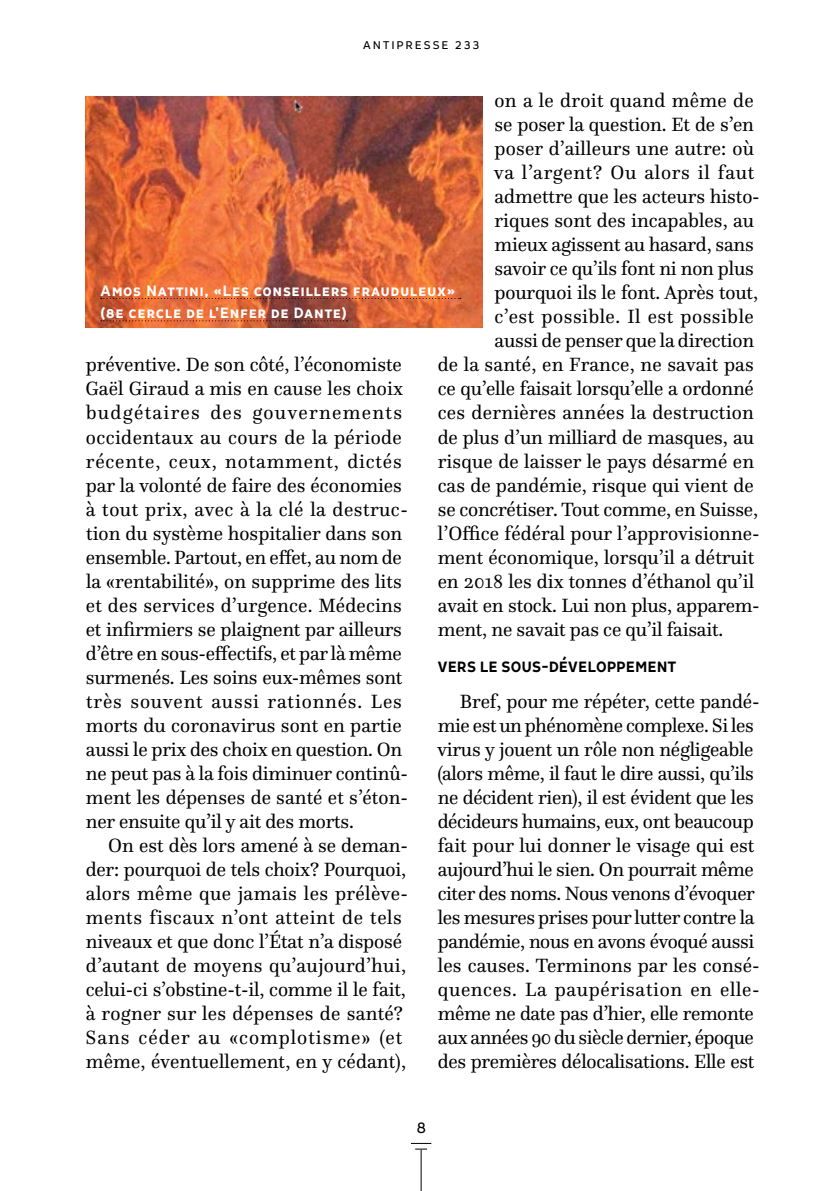
<style>
.page{position:relative;width:840px;height:1191px;background:#fff}
.page>*{position:absolute;margin:0;border:0;box-sizing:border-box;transform-origin:0 0}
.Paragraph{font:20px/24px "Questa";letter-spacing:-.005em;color:#000}
.Paragraph-2{font:20px "Questa";letter-spacing:.015em;color:#000}
.Paragraph-3{font:20px "Questa";letter-spacing:.025em;color:#000}
.Paragraph-4{font:20px "Questa";letter-spacing:.04em;color:#000}
.Légende{font:700 16px/22.4px "Leto Text Sans";letter-spacing:.03em;color:#fff}
.Header4{font:700 16px "Leto Text Sans";letter-spacing:-.005em;color:#000}
.t1{font:16px "Leto Text Sans";color:#000}
.t2{font:12px "Leto Text Sans";letter-spacing:.145em;color:#000}
</style>
<div class="page">
<hr style="left:420px;top:1149px;width:1px;height:42px;background:#000">
<svg style="left:411px;top:1142px;width:20px;height:7px"></svg>
<img style="left:85px;top:96px;width:397px;height:231px">
<svg style="left:101px;top:298px;width:359px;height:1px"></svg>
<svg style="left:101px;top:320px;width:246px;height:1px"></svg>
<p class="t2" style="left:362px;top:38px;width:118px">ANTIPRESSE 233</p>
<p class="Paragraph-2" style="left:494px;top:88px;width:260px">on a le droit quand même de</p>
<p class="Paragraph" style="left:494px;top:112px;width:260px">se poser la question. Et de s’en</p>
<p class="Paragraph" style="left:494px;top:136px;width:261px">poser d’ailleurs une autre: où</p>
<p class="Paragraph-4" style="left:493px;top:160px;width:262px">va l’argent? Ou alors il faut</p>
<p class="Paragraph" style="left:494px;top:184px;width:266px">admettre que les acteurs histo-</p>
<p class="Paragraph" style="left:494px;top:208px;width:261px">riques sont des incapables, au</p>
<p class="Paragraph" style="left:494px;top:232px;width:260px">mieux agissent au hasard, sans</p>
<p class="Paragraph" style="left:494px;top:256px;width:260px">savoir ce qu’ils font ni non plus</p>
<p class="Paragraph" style="left:494px;top:280px;width:265px">pourquoi ils le font. Après tout,</p>
<p class="Paragraph-3" style="left:494px;top:304px;width:261px">c’est possible. Il est possible</p>
<p class="Paragraph" style="left:494px;top:328px;width:261px">aussi de penser que la direction</p>
<p class="Paragraph" style="left:437px;top:352px;width:317px">de la santé, en France, ne savait pas</p>
<p class="Paragraph" style="left:437px;top:376px;width:317px">ce qu’elle faisait lorsqu’elle a ordonné</p>
<p class="Paragraph-2" style="left:437px;top:400px;width:317px">ces dernières années la destruction</p>
<p class="Paragraph" style="left:437px;top:424px;width:317px">de plus d’un milliard de masques, au</p>
<p class="Paragraph" style="left:437px;top:448px;width:317px">risque de laisser le pays désarmé en</p>
<p class="Paragraph" style="left:437px;top:472px;width:317px">cas de pandémie, risque qui vient de</p>
<p class="Paragraph" style="left:437px;top:496px;width:321px">se concrétiser. Tout comme, en Suisse,</p>
<p class="Paragraph" style="left:437px;top:520px;width:323px">l’Office fédéral pour l’approvisionne-</p>
<p class="Paragraph" style="left:437px;top:544px;width:318px">ment économique, lorsqu’il a détruit</p>
<p class="Paragraph" style="left:437px;top:568px;width:318px">en 2018 les dix tonnes d’éthanol qu’il</p>
<p class="Paragraph" style="left:437px;top:592px;width:323px">avait en stock. Lui non plus, apparem-</p>
<p class="Paragraph" style="left:437px;top:616px;width:287px">ment, ne savait pas ce qu’il faisait.</p>
<p class="Header4" style="left:437px;top:656px;width:240px">VERS LE SOUS-DÉVELOPPEMENT</p>
<p class="Paragraph" style="left:437px;top:688px;width:324px;text-indent:23px">Bref, pour me répéter, cette pandé&shy;mie est un phénomène complexe. Si les virus y jouent un rôle non négligeable (alors même, il faut le dire aussi, qu’ils ne décident rien), il est évident que les décideurs humains, eux, ont beaucoup fait pour lui donner le visage qui est aujourd’hui le sien. On pourrait même citer des noms. Nous venons d’évoquer les mesures prises pour lutter contre la pandémie, nous en avons évoqué aussi les causes. Terminons par les consé&shy;quences. La paupérisation en elle&shy;même ne date pas d’hier, elle remonte aux années 90 du siècle dernier, époque des premières délocalisations. Elle est</p>
<p class="Légende" style="left:100px;top:279px;width:356px">Amos Nattini, «Les conseillers frauduleux» (8e cercle de l’Enfer de Dante)</p>
<p class="Paragraph" style="left:85px;top:352px;width:324px">préventive. De son côté, l’économiste Gaël Giraud a mis en cause les choix budgétaires des gouvernements occidentaux au cours de la période récente, ceux, notamment, dictés par la volonté de faire des économies à tout prix, avec à la clé la destruc&shy;tion du système hospitalier dans son ensemble. Partout, en effet, au nom de la «rentabilité», on supprime des lits et des services d’urgence. Médecins et infirmiers se plaignent par ailleurs d’être en sous-effectifs, et par là même surmenés. Les soins eux-mêmes sont très souvent aussi rationnés. Les morts du coronavirus sont en partie aussi le prix des choix en question. On ne peut pas à la fois diminuer continû&shy;ment les dépenses de santé et s’éton&shy;ner ensuite qu’il y ait des morts.</p>
<p class="Paragraph" style="left:86px;top:832px;width:323px;text-indent:23px">On est dès lors amené à se deman&shy;der: pourquoi de tels choix? Pourquoi, alors même que jamais les prélève&shy;ments fiscaux n’ont atteint de tels niveaux et que donc l’État n’a disposé d’autant de moyens qu’aujourd’hui, celui-ci s’obstine-t-il, comme il le fait, à rogner sur les dépenses de santé?<br>Sans céder au «complotisme» (et même, éventuellement, en y cédant),</p>
<p class="t1" style="left:416px;top:1118px;width:11px">8</p>
</div>
